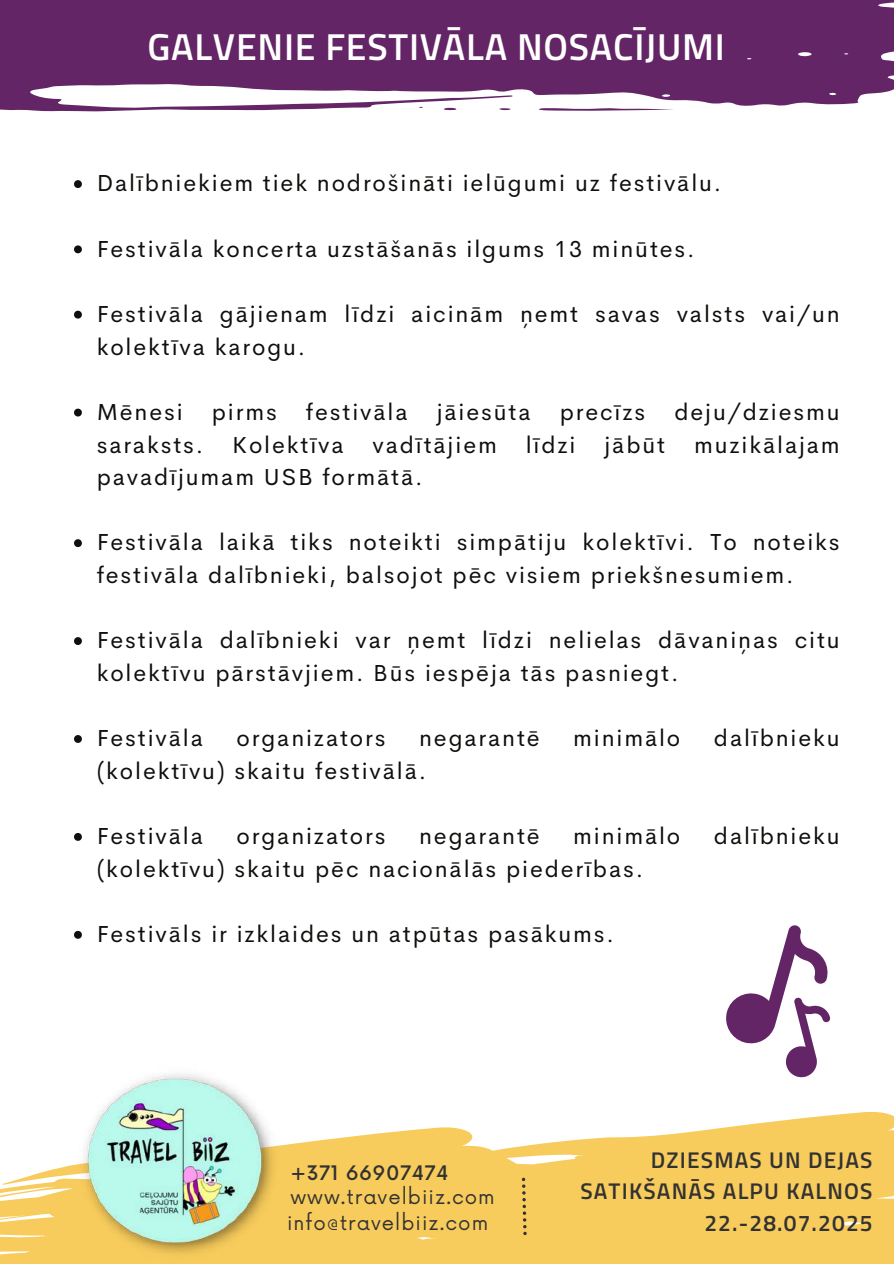
<style>
.page{position:relative;width:894px;height:1264px;background:#fff}
.page>*{position:absolute;margin:0;border:0;box-sizing:border-box;transform-origin:0 0}
.t1{font:600 37.5px "Titillium Web";letter-spacing:.02em;color:#fff}
.t2{font:23.25px/32.7px "Cerebri Sans";letter-spacing:.08em;color:#100f0d}
.t3{font:600 22.65px/31.5px "Titillium Web";letter-spacing:.05em;color:#323232;text-align:right}
.t4{font:19.65px "Now";letter-spacing:.05em;color:#323232}
.t5{font:500 19.5px "Now";letter-spacing:.025em;color:#323232}
</style>
<div class="page">
<svg style="left:0;top:1139px;width:324px;height:124px;fill:#f8cc5c"></svg>
<svg style="left:324px;top:1112px;width:569px;height:151px;background:#f8d271"></svg>
<img style="left:77px;top:1074px;width:202px;height:188px">
<svg style="left:518px;top:1177px;width:8px;height:58px"></svg>
<svg style="left:0;top:0;width:893px;height:111px;background:#79427b"></svg>
<svg style="left:539px;top:108px;width:135px;height:3px"></svg>
<svg style="left:443px;top:108px;width:13px;height:2px"></svg>
<svg style="left:499px;top:108px;width:11px;height:2px"></svg>
<svg style="left:74px;top:180px;width:8px;height:8px"></svg>
<svg style="left:74px;top:245px;width:8px;height:8px"></svg>
<svg style="left:74px;top:311px;width:8px;height:7px"></svg>
<svg style="left:74px;top:408px;width:8px;height:8px"></svg>
<svg style="left:74px;top:539px;width:8px;height:8px"></svg>
<svg style="left:74px;top:637px;width:8px;height:8px"></svg>
<svg style="left:74px;top:735px;width:8px;height:8px"></svg>
<svg style="left:74px;top:833px;width:8px;height:7px"></svg>
<svg style="left:74px;top:930px;width:8px;height:8px"></svg>
<svg style="left:726px;top:925px;width:104px;height:153px"></svg>
<h1 class="t1" style="left:147px;top:17px;width:579px">GALVENIE FESTIVĀLA NOSACĪJUMI</h1>
<p class="t2" style="left:97px;top:167px;width:626px">Dalībniekiem tiek nodrošināti ielūgumi uz festivālu.</p>
<p class="t2" style="left:97px;top:232px;width:599px">Festivāla koncerta uzstāšanās ilgums 13 minūtes.</p>
<p class="t2" style="left:97px;top:297px;width:744px">Festivāla gājienam līdzi aicinām ņemt savas valsts vai/un kolektīva karogu.</p>
<p class="t2" style="left:97px;top:395px;width:744px;text-align:justify;text-indent:577px">deju/dziesmu saraksts. Kolektīva vadītājiem līdzi jābūt muzikālajam pavadījumam USB formātā.</p>
<p class="t2" style="left:97px;top:395px;width:87px">Mēnesi</p>
<p class="t2" style="left:212px;top:395px;width:66px">pirms</p>
<p class="t2" style="left:306px;top:395px;width:103px">festivāla</p>
<p class="t2" style="left:436px;top:395px;width:95px">jāiesūta</p>
<p class="t2" style="left:559px;top:395px;width:87px">precīzs</p>
<p class="t2" style="left:97px;top:526px;width:744px">Festivāla laikā tiks noteikti simpātiju kolektīvi. To noteiks festivāla dalībnieki, balsojot pēc visiem priekšnesumiem.</p>
<p class="t2" style="left:97px;top:624px;width:744px">Festivāla dalībnieki var ņemt līdzi nelielas dāvaniņas citu kolektīvu pārstāvjiem. Būs iespēja tās pasniegt.</p>
<p class="t2" style="left:97px;top:721px;width:108px">Festivāla</p>
<p class="t2" style="left:236px;top:721px;width:150px">organizators</p>
<p class="t2" style="left:419px;top:721px;width:122px">negarantē</p>
<p class="t2" style="left:573px;top:721px;width:108px">minimālo</p>
<p class="t2" style="left:713px;top:721px;width:127px">dalībnieku</p>
<p class="t2" style="left:97px;top:754px;width:331px">(kolektīvu) skaitu festivālā.</p>
<p class="t2" style="left:97px;top:819px;width:108px">Festivāla</p>
<p class="t2" style="left:236px;top:819px;width:150px">organizators</p>
<p class="t2" style="left:419px;top:819px;width:122px">negarantē</p>
<p class="t2" style="left:573px;top:819px;width:108px">minimālo</p>
<p class="t2" style="left:713px;top:819px;width:127px">dalībnieku</p>
<p class="t2" style="left:97px;top:852px;width:548px">(kolektīvu) skaitu pēc nacionālās piederības.</p>
<p class="t2" style="left:97px;top:917px;width:518px">Festivāls ir izklaides un atpūtas pasākums.</p>
<p class="t5" style="left:290px;top:1162px;width:160px">+371 66907474</p>
<p class="t4" style="left:287px;top:1211px;width:203px">info@travelbiiz.com</p>
<p class="t4" style="left:290px;top:1186px;width:206px">www.travelbiiz.com</p>
<p class="t3" style="left:580px;top:1143px;width:294px">DZIESMAS UN DEJAS<br>SATIKŠANĀS ALPU KALNOS<br>22.-28.07.2025</p>
</div>
